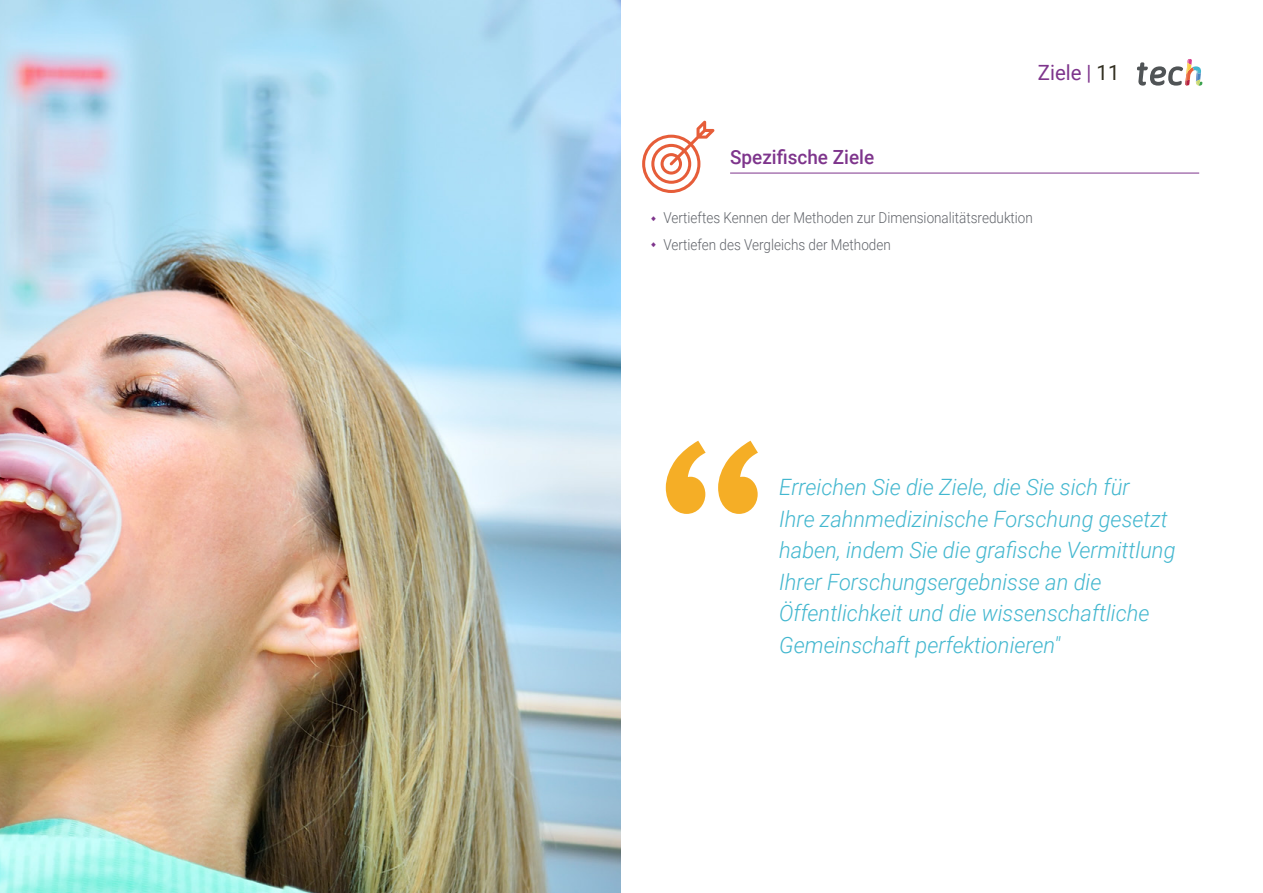
<style>
.page{position:relative;width:1263px;height:893px;background:#fff}
.page>*{position:absolute;margin:0;border:0;box-sizing:border-box;transform-origin:0 0}
.t1{font:italic 300 22.5px/31.5px "Roboto";color:#43b7cf}
.t2{font:21px "Roboto";color:#7e358c}
.t3{font:500 19.5px "Roboto";color:#7e358c}
.t4{font:300 15px/26.7px "Roboto";color:#61646a;scale:.9 1}
.s1{color:#312e20}
</style>
<div class="page">
<hr style="left:730px;top:173px;width:469px;height:1px;background:#7e358c">
<svg style="left:642px;top:121px;width:72px;height:72px"></svg>
<svg style="left:666px;top:441px;width:92px;height:73px"></svg>
<img style="left:0;top:0;width:621px;height:893px">
<svg style="left:1137px;top:59px;width:65px;height:27px"></svg>
<p class="t3" style="left:730px;top:144px;width:145px">Spezifische Ziele</p>
<p class="t2" style="left:1038px;top:57px;width:83px">Ziele | <span class="s1">11</span></p>
<p class="t4" style="left:663px;top:204px;width:412px">Vertieftes Kennen der Methoden zur Dimensionalitätsreduktion<br>Vertiefen des Vergleichs der Methoden</p>
<p class="t1" style="left:779px;top:471px;width:398px">Erreichen Sie die Ziele, die Sie sich für<br>Ihre zahnmedizinische Forschung gesetzt haben, indem Sie die grafische Vermittlung Ihrer Forschungsergebnisse an die Öffentlichkeit und die wissenschaftliche Gemeinschaft perfektionieren"</p>
</div>
